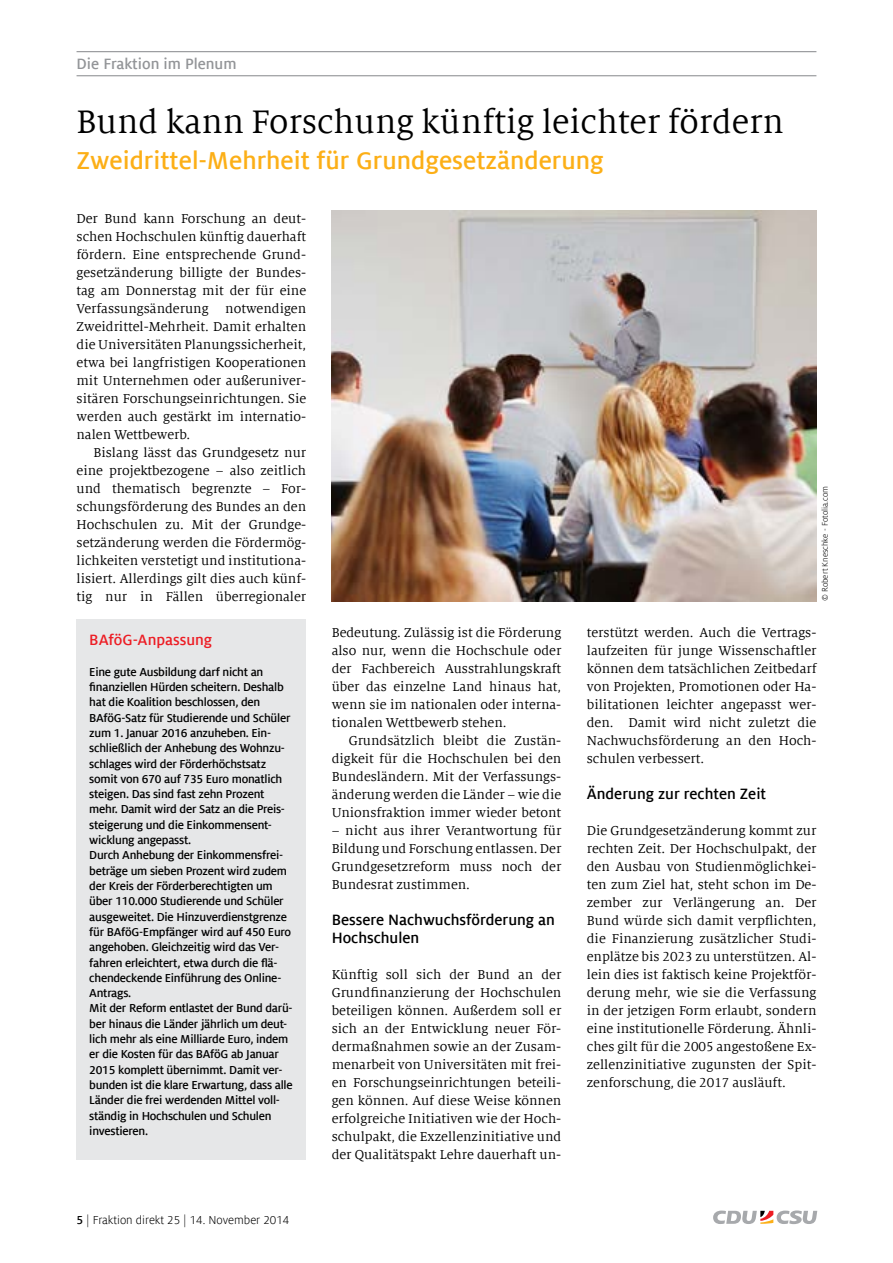
<style>
.page{position:relative;width:893px;height:1263px;background:#fff}
.page>*{position:absolute;margin:0;border:0;box-sizing:border-box;transform-origin:0 0}
.t1{font:36px "Milo Serif Offc";color:#000}
.t2{font:700 27px "Milo Sans Offc";color:#fcaf17}
.t3{font:700 16.5px/18px "Milo Sans Offc";color:#000}
.t4{font:700 16.5px "Milo Sans Offc";color:#939598}
.t5{font:700 16.5px "Milo Sans Offc";color:#ed1d24}
.t6{font:14.25px/18px "Milo Serif Offc";color:#000;text-align:justify}
.t7{font:700 12.75px/15.3px "Milo Sans Offc";letter-spacing:-.02em;color:#000}
.t8{font:12.75px "Milo Sans Offc";color:#000}
.t9{font:9px "Milo Sans Offc";color:#000}
.s1{font-weight:700}
</style>
<div class="page">
<svg style="left:713px;top:1210px;width:104px;height:14px"></svg>
<hr style="left:77px;top:51px;width:739px;height:1px;background:#939598">
<hr style="left:77px;top:75px;width:739px;height:1px;background:#939598">
<div style="left:77px;top:619px;width:229px;height:540px;background:#e6e7e8"></div>
<img style="left:332px;top:210px;width:484px;height:391px">
<p class="t4" style="left:77px;top:53px;width:161px">Die Fraktion im Plenum</p>
<h1 class="t1" style="left:77px;top:100px;width:709px">Bund kann Forschung künftig leichter fördern</h1>
<h2 class="t2" style="left:77px;top:144px;width:529px">Zweidrittel-Mehrheit für Grundgesetzänderung</h2>
<p class="t6" style="left:77px;top:210px;width:231px">Der Bund kann Forschung an deut&shy;schen Hochschulen künftig dauerhaft fördern. Eine entsprechende Grund&shy;gesetzänderung billigte der Bundes&shy;tag am Donnerstag mit der für eine Verfassungsänderung notwendigen Zweidrittel-Mehrheit. Damit erhalten die Universitäten Planungssicherheit, etwa bei langfristigen Kooperationen mit Unternehmen oder außeruniver&shy;sitären Forschungseinrichtungen. Sie werden auch gestärkt im internatio&shy;nalen Wettbewerb.</p>
<p class="t6" style="left:77px;top:444px;width:231px;text-indent:17px">Bislang lässt das Grundgesetz nur eine projektbezogene – also zeitlich und thematisch begrenzte – For&shy;schungsförderung des Bundes an den Hochschulen zu. Mit der Grundge&shy;setzänderung werden die Fördermög&shy;lichkeiten verstetigt und institutiona&shy;lisiert. Allerdings gilt dies auch künf&shy;tig nur in Fällen überregionaler</p>
<p class="t9" style="left:819px;top:601px;width:117px;rotate:-90deg">© Robert Kneschke - Fotolia.com</p>
<p class="t5" style="left:89px;top:630px;width:125px">BAföG-Anpassung</p>
<p class="t7" style="left:89px;top:664px;width:205px">Eine gute Ausbildung darf nicht an finanziellen Hürden scheitern. Deshalb hat die Koalition beschlossen, den BAföG-Satz für Studierende und Schüler zum 1. Januar 2016 anzuheben. Ein&shy;schließlich der Anhebung des Wohnzu&shy;schlages wird der Förderhöchstsatz somit von 670 auf 735 Euro monatlich steigen. Das sind fast zehn Prozent mehr. Damit wird der Satz an die Preis&shy;steigerung und die Einkommensent&shy;wicklung angepasst.<br>Durch Anhebung der Einkommensfrei&shy;beträge um sieben Prozent wird zudem der Kreis der Förderberechtigten um über 110.000 Studierende und Schüler ausgeweitet. Die Hinzuverdienstgrenze für BAföG-Empfänger wird auf 450 Euro angehoben. Gleichzeitig wird das Ver&shy;fahren erleichtert, etwa durch die flä&shy;chendeckende Einführung des Online-Antrags.<br>Mit der Reform entlastet der Bund darü&shy;ber hinaus die Länder jährlich um deut&shy;lich mehr als eine Milliarde Euro, indem er die Kosten für das BAföG ab Januar 2015 komplett übernimmt. Damit ver&shy;bunden ist die klare Erwartung, dass alle Länder die frei werdenden Mittel voll&shy;ständig in Hochschulen und Schulen investieren.</p>
<p class="t8" style="left:77px;top:1212px;width:214px"><span class="s1">5</span> | Fraktion direkt 25 | 14. November 2014</p>
<p class="t6" style="left:332px;top:623px;width:231px">Bedeutung. Zulässig ist die Förderung also nur, wenn die Hochschule oder der Fachbereich Ausstrahlungskraft über das einzelne Land hinaus hat, wenn sie im nationalen oder interna&shy;tionalen Wettbewerb stehen.</p>
<p class="t6" style="left:332px;top:731px;width:231px;text-indent:17px">Grundsätzlich bleibt die Zustän&shy;digkeit für die Hochschulen bei den Bundesländern. Mit der Verfassungs&shy;änderung werden die Länder – wie die Unionsfraktion immer wieder betont</p>
<p class="t6" style="left:332px;top:821px;width:231px">– nicht aus ihrer Verantwortung für Bildung und Forschung entlassen. Der Grundgesetzreform muss noch der Bundesrat zustimmen.</p>
<p class="t3" style="left:332px;top:911px;width:225px">Bessere Nachwuchsförderung an<br>Hochschulen</p>
<p class="t6" style="left:332px;top:966px;width:231px">Künftig soll sich der Bund an der Grundfinanzierung der Hochschulen beteiligen können. Außerdem soll er sich an der Entwicklung neuer För&shy;dermaßnahmen sowie an der Zusam&shy;menarbeit von Universitäten mit frei&shy;en Forschungseinrichtungen beteili&shy;gen können. Auf diese Weise können erfolgreiche Initiativen wie der Hoch&shy;schulpakt, die Exzellenzinitiative und der Qualitätspakt Lehre dauerhaft un-</p>
<p class="t6" style="left:587px;top:624px;width:231px">terstützt werden. Auch die Vertrags&shy;laufzeiten für junge Wissenschaftler können dem tatsächlichen Zeitbedarf von Projekten, Promotionen oder Ha&shy;bilitationen leichter angepasst wer&shy;den. Damit wird nicht zuletzt die Nachwuchsförderung an den Hoch&shy;schulen verbessert.</p>
<p class="t3" style="left:587px;top:785px;width:181px">Änderung zur rechten Zeit</p>
<p class="t6" style="left:587px;top:822px;width:231px">Die Grundgesetzänderung kommt zur rechten Zeit. Der Hochschulpakt, der den Ausbau von Studienmöglichkei&shy;ten zum Ziel hat, steht schon im De&shy;zember zur Verlängerung an. Der Bund würde sich damit verpflichten, die Finanzierung zusätzlicher Studi&shy;enplätze bis 2023 zu unterstützen. Al&shy;lein dies ist faktisch keine Projektför&shy;derung mehr, wie sie die Verfassung in der jetzigen Form erlaubt, sondern eine institutionelle Förderung. Ähnli&shy;ches gilt für die 2005 angestoßene Ex&shy;zellenzinitiative zugunsten der Spit&shy;zenforschung, die 2017 ausläuft.</p>
</div>
